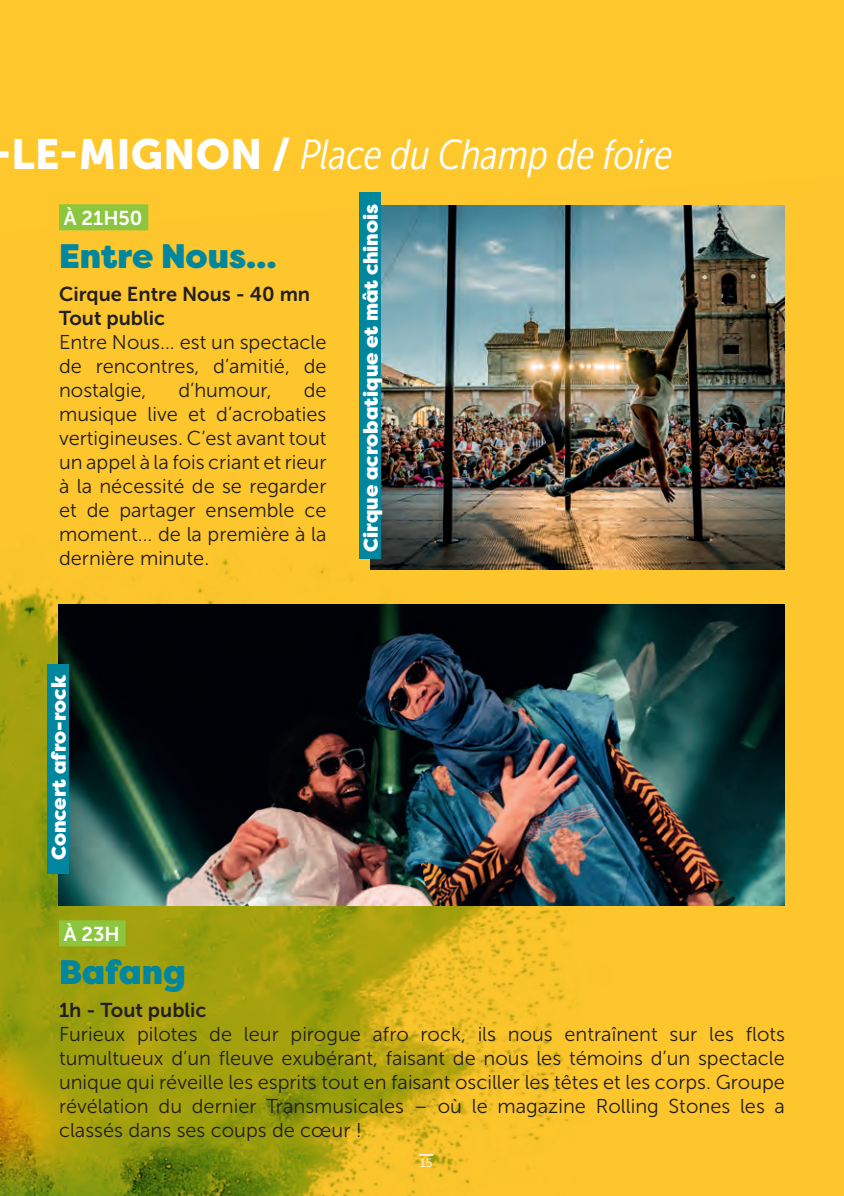
<style>
.page{position:relative;width:844px;height:1196px;background:#fff}
.page>*{position:absolute;margin:0;border:0;box-sizing:border-box;transform-origin:0 0}
.t1{font:italic 42px "Museo Sans Cond 300";color:#fff}
.t2{font:900 34px "Filson Pro";color:#00869e}
.t3{font:20px/24px "Museo Sans 300";color:#231f20;text-align:justify}
.t4{font:900 20px "Filson Pro";color:#fff}
.t5{font:20px/24px "Museo Sans 700";color:#231f20}
.t6{font:20px "Museo Sans 700";color:#fff}
.t7{font:12px "Museo Sans 300";color:#fff}
.s1{font-family:"Museo Sans 900";font-style:normal}
</style>
<div class="page">
<div style="left:0;top:0;width:844px;height:174px;background:#fec82d"></div>
<img style="left:0;top:174px;width:844px;height:1021px">
<img style="left:370px;top:205px;width:415px;height:364px">
<div style="left:359px;top:192px;width:22px;height:367px;background:#00869e"></div>
<div style="left:59px;top:204px;width:89px;height:26px;background:#8bc63e"></div>
<img style="left:58px;top:604px;width:727px;height:301px">
<div style="left:48px;top:663px;width:21px;height:210px;background:#00869e"></div>
<div style="left:59px;top:920px;width:66px;height:26px;background:#8bc63e"></div>
<svg style="left:419px;top:1153px;width:14px;height:2px"></svg>
<svg style="left:0;top:0;width:4px;height:4px"></svg>
<svg style="left:0;top:1192px;width:4px;height:4px"></svg>
<svg style="left:840px;top:0;width:4px;height:4px"></svg>
<svg style="left:840px;top:1192px;width:4px;height:4px"></svg>
<h1 class="t1" style="left:-9px;top:132px;width:683px"><span class="s1">-LE-MIGNON /</span> Place du Champ de foire</h1>
<p class="t6" style="left:64px;top:206px;width:80px">À 21H50</p>
<h2 class="t2" style="left:59px;top:235px;width:219px">Entre Nous…</h2>
<p class="t5" style="left:59px;top:282px;width:253px">Cirque Entre Nous - 40 mn<br>Tout public</p>
<p class="t3" style="left:59px;top:330px;width:269px">Entre Nous... est un spectacle de rencontres, d’amitié, de nostalgie,</p>
<p class="t3" style="left:178px;top:378px;width:95px">d’humour,</p>
<p class="t3" style="left:59px;top:378px;width:269px;text-indent:245px">de musique live et d’acrobaties vertigineuses. C’est avant tout un appel à la fois criant et rieur à la nécessité de se regarder et de partager ensemble ce moment... de la première à la dernière minute.</p>
<p class="t4" style="left:358px;top:551px;width:349px;rotate:-90deg">Cirque acrobatique et mât chinois</p>
<p class="t4" style="left:46px;top:859px;width:186px;rotate:-90deg">Concert afro-rock</p>
<p class="t6" style="left:64px;top:922px;width:57px">À 23H</p>
<h2 class="t2" style="left:59px;top:951px;width:128px">Bafang</h2>
<p class="t5" style="left:59px;top:997px;width:149px">1h - Tout public</p>
<p class="t3" style="left:59px;top:1021px;width:727px">Furieux pilotes de leur pirogue afro rock, ils nous entraînent sur les flots tumultueux d’un fleuve exubérant, faisant de nous les témoins d’un spectacle unique qui réveille les esprits tout en faisant osciller les têtes et les corps. Groupe révélation du dernier Transmusicales – où le magazine Rolling Stones les a classés dans ses coups de cœur !</p>
<p class="t7" style="left:420px;top:1156px;width:14px">15</p>
</div>
